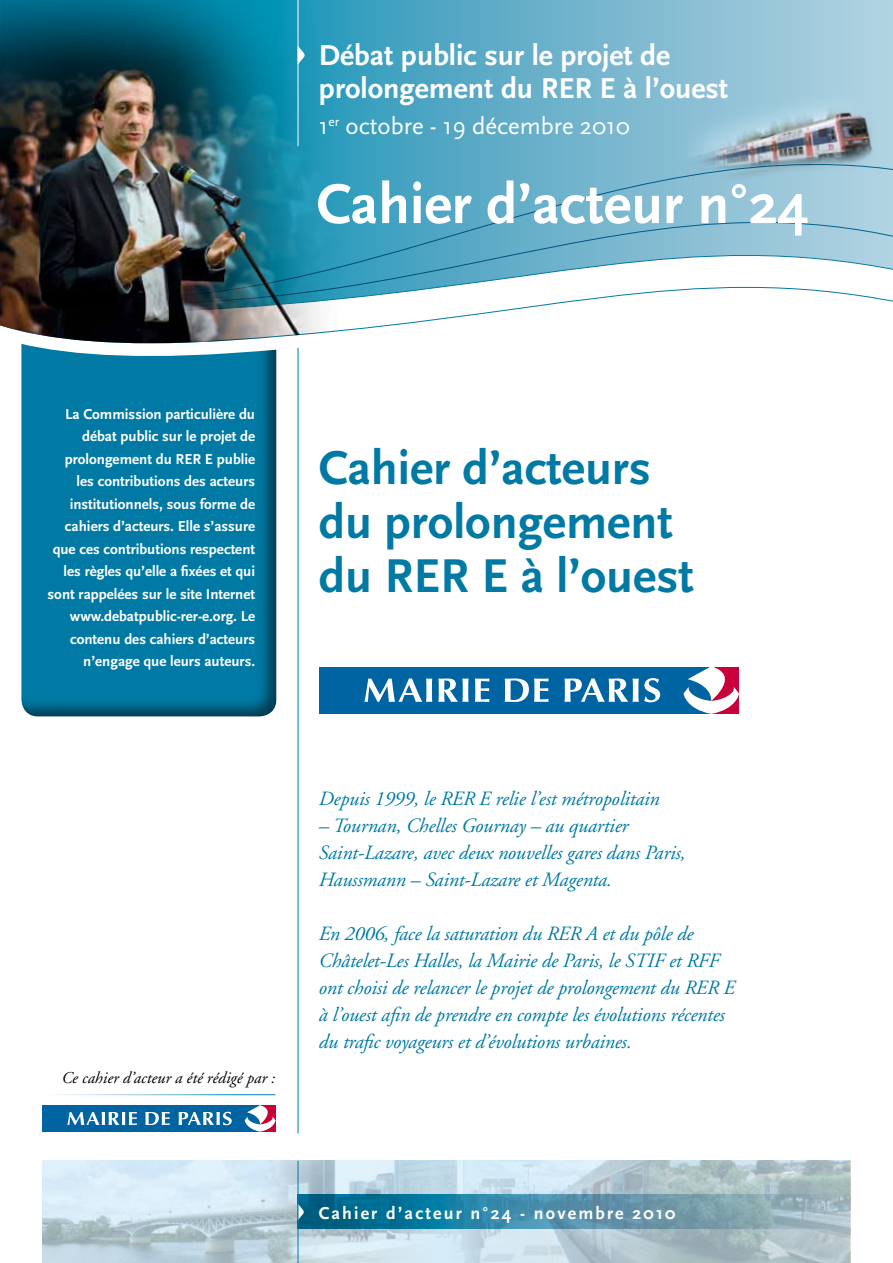
<style>
.page{position:relative;width:893px;height:1263px;background:#fff}
.page>*{position:absolute;margin:0;border:0;box-sizing:border-box;transform-origin:0 0}
.t1{font:700 58.5px "Scala Sans Pro";color:#fff}
.t2{font:700 49.5px/54px "Scala Sans Pro";color:#007aa4}
.t3{font:700 30px/33px "Scala Sans Pro";color:#fff}
.t4{font:24.75px "Scala Sans Pro";color:#fff}
.t5{font:italic 20.25px/27px "Adobe Garamond LT";letter-spacing:-.01em;color:#007aa4}
.t6{font:700 18px "Scala Sans Pro";letter-spacing:.12em;color:#fff}
.t7{font:italic 16.5px "Adobe Garamond LT";color:#000}
.t8{font:700 15px/22.5px "Scala Sans Pro";color:#fff;text-align:right}
</style>
<div class="page">
<hr style="left:298px;top:341px;width:1px;height:792px;background:#007aa4">
<div style="left:20px;top:325px;width:258px;height:392px;background:#000;opacity:.5"></div>
<svg style="left:20px;top:348px;width:279px;height:12px"></svg>
<svg style="left:342px;top:0;width:551px;height:163px;background:#6ab1cb"></svg>
<svg style="left:20px;top:305px;width:527px;height:43px"></svg>
<img style="left:43px;top:1161px;width:807px;height:102px">
<svg style="left:299px;top:1195px;width:551px;height:34px;background:#4d8ea7"></svg>
<svg style="left:299px;top:1203px;width:5px;height:17px"></svg>
<hr style="left:298px;top:1161px;width:1px;height:102px;background:#007aa4">
<svg style="left:342px;top:163px;width:551px;height:136px"></svg>
<img style="left:0;top:0;width:342px;height:345px">
<svg style="left:299px;top:45px;width:6px;height:20px"></svg>
<hr style="left:298px;top:0;width:1px;height:146px;background:#fff">
<img style="left:660px;top:60px;width:233px;height:175px">
<svg style="left:42px;top:1105px;width:234px;height:27px;background:#397db0"></svg>
<svg style="left:319px;top:667px;width:420px;height:47px"></svg>
<h3 class="t3" style="left:319px;top:37px;width:411px">Débat public sur le projet de prolongement du RER E à l’ouest</h3>
<p class="t4" style="left:319px;top:109px;width:313px">1<sup>er</sup> octobre - 19 décembre 2010</p>
<h1 class="t1" style="left:317px;top:164px;width:493px">Cahier d’acteur n°24</h1>
<p class="t8" style="left:48px;top:402px;width:209px">La Commission particulière du débat public sur le projet de prolongement du RER E publie les contributions des acteurs institutionnels, sous forme de cahiers d’acteurs. Elle s’assure que ces contributions respectent les règles qu’elle a fixées et qui sont rappelées sur le site Internet www.debatpublic-rer-e.org. Le contenu des cahiers d’acteurs n’engage que leurs auteurs.</p>
<h2 class="t2" style="left:319px;top:438px;width:376px">Cahier d’acteurs du prolongement du RER E à l’ouest</h2>
<p class="t7" style="left:62px;top:1068px;width:215px">Ce cahier d’acteur a été rédigé par :</p>
<p class="t5" style="left:319px;top:785px;width:342px">Depuis 1999, le RER E relie l’est métropolitain</p>
<p class="t5" style="left:319px;top:812px;width:368px">– Tournan, Chelles Gournay – au quartier<br>Saint-Lazare, avec deux nouvelles gares dans Paris,<br>Haussmann – Saint-Lazare et Magenta.</p>
<p class="t5" style="left:319px;top:920px;width:417px">En 2006, face la saturation du RER A et du pôle de Châtelet-Les Halles, la Mairie de Paris, le STIF et RFF ont choisi de relancer le projet de prolongement du RER E à l’ouest afin de prendre en compte les évolutions récentes du trafic voyageurs et d’évolutions urbaines.</p>
<p class="t6" style="left:319px;top:1200px;width:358px">Cahier d’acteur n°24 - novembre 2010</p>
</div>
